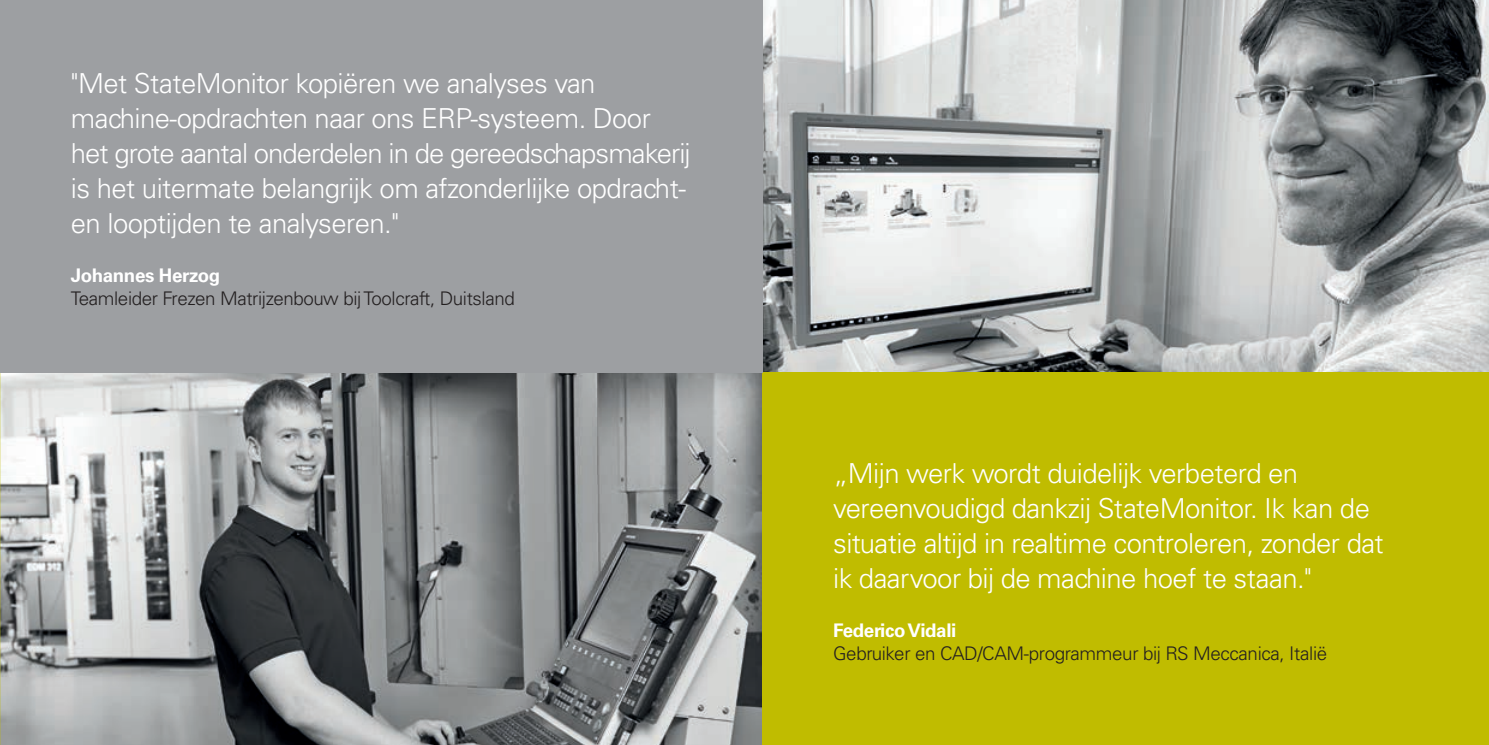
<style>
.page{position:relative;width:1489px;height:745px;background:#fff}
.page>*{position:absolute;margin:0;border:0;box-sizing:border-box;transform-origin:0 0}
.t1{font:300 27.5px/35px "Univers";letter-spacing:-.02em;color:#fff}
.t2{font:300 18.75px "Univers";letter-spacing:-.02em;color:#231f20}
.t3{font:700 18.75px "Univers";letter-spacing:-.02em;color:#fff}
</style>
<div class="page">
<img style="left:0;top:372px;width:762px;height:372px">
<img style="left:762px;top:0;width:726px;height:372px">
<div style="left:762px;top:372px;width:726px;height:372px;background:#c0bc00"></div>
<div style="left:0;top:0;width:762px;height:372px;background:#9d9fa2"></div>
<p class="t1" style="left:71px;top:65px;width:621px">"Met StateMonitor kopiëren we analyses van machine-opdrachten naar ons ERP-systeem. Door het grote aantal onderdelen in de gereedschapsmakerij is het uitermate belangrijk om afzonderlijke opdracht&shy;en looptijden te analyseren."</p>
<p class="t3" style="left:71px;top:264px;width:151px">Johannes Herzog</p>
<p class="t2" style="left:71px;top:286px;width:445px">Teamleider Frezen Matrijzenbouw bij Toolcraft, Duitsland</p>
<p class="t1" style="left:833px;top:455px;width:552px">„Mijn werk wordt duidelijk verbeterd en vereenvoudigd dankzij StateMonitor. Ik kan de situatie altijd in realtime controleren, zonder dat ik daarvoor bij de machine hoef te staan."</p>
<p class="t3" style="left:833px;top:619px;width:125px">Federico Vidali</p>
<p class="t2" style="left:833px;top:641px;width:495px">Gebruiker en CAD/CAM-programmeur bij RS Meccanica, Italië</p>
</div>
